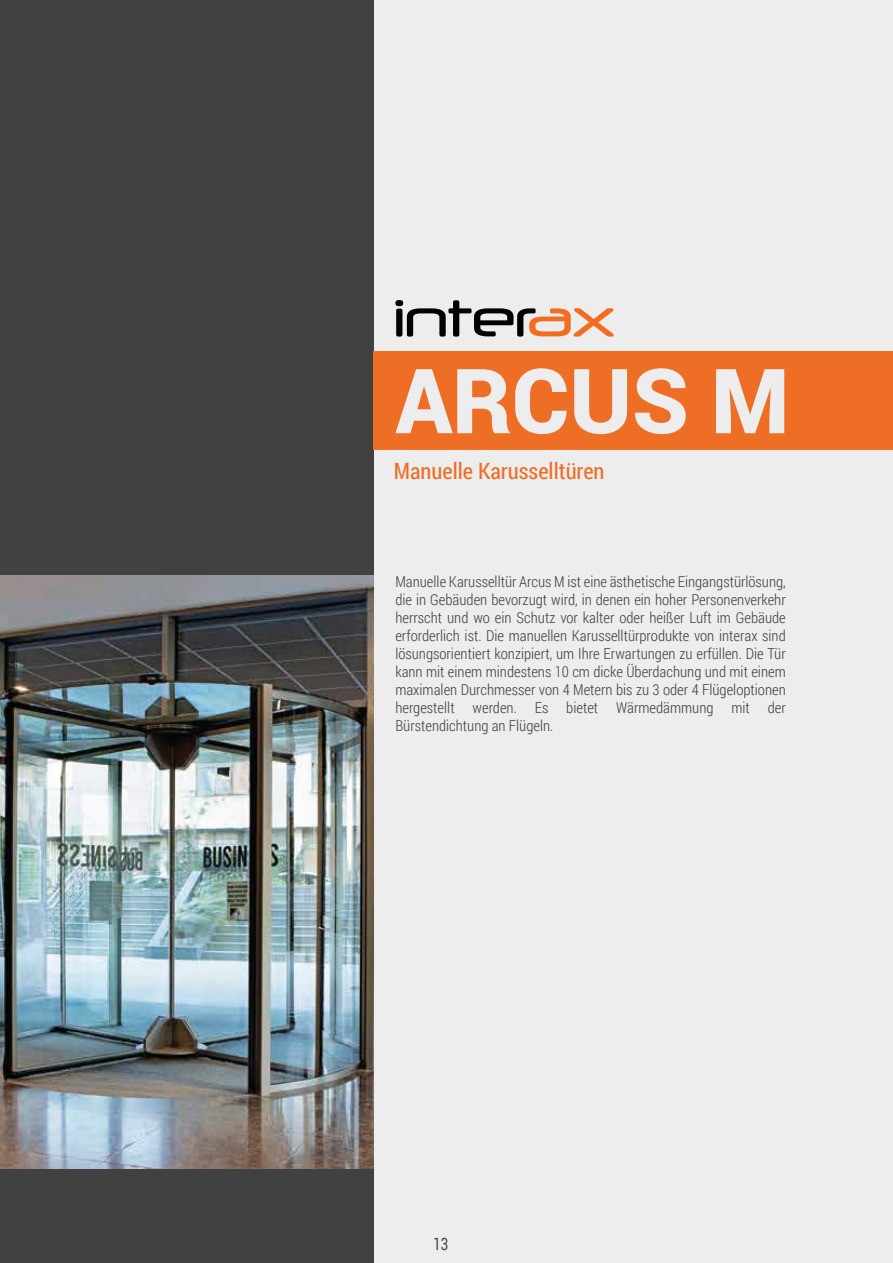
<style>
.page{position:relative;width:893px;height:1263px;background:#eeeded}
.page>*{position:absolute;margin:0;border:0;box-sizing:border-box;transform-origin:0 0}
.t1{font:900 90px "Roboto";color:#ededee}
.t2{font:22.5px "Roboto Condensed";color:#ef6e25}
.t3{font:17.1px "Roboto";color:#414142;scale:.79 1}
.t4{font:300 15px/18px "Roboto Condensed";color:#414142;text-align:justify}
</style>
<div class="page">
<div style="left:0;top:0;width:374px;height:1263px;background:#414142"></div>
<img style="left:0;top:575px;width:374px;height:593px">
<div style="left:374px;top:351px;width:519px;height:98px;background:#ef6e25"></div>
<svg style="left:395px;top:300px;width:219px;height:37px"></svg>
<h1 class="t1" style="left:395px;top:338px;width:396px">ARCUS M</h1>
<h2 class="t2" style="left:394px;top:456px;width:212px">Manuelle Karusselltüren</h2>
<p class="t4" style="left:395px;top:572px;width:392px">Manuelle Karusselltür Arcus M ist eine ästhetische Eingangstürlösung, die in Gebäuden bevorzugt wird, in denen ein hoher Personenverkehr herrscht und wo ein Schutz vor kalter oder heißer Luft im Gebäude erforderlich ist. Die manuellen Karusselltürprodukte von interax sind lösungsorientiert konzipiert, um Ihre Erwartungen zu erfüllen. Die Tür kann mit einem mindestens 10 cm dicke Überdachung und mit einem maximalen Durchmesser von 4 Metern bis zu 3 oder 4 Flügeloptionen hergestellt werden. Es bietet Wärmedämmung mit der Bürstendichtung an Flügeln.</p>
<p class="t3" style="left:433px;top:1232px;width:21px">13</p>
</div>
